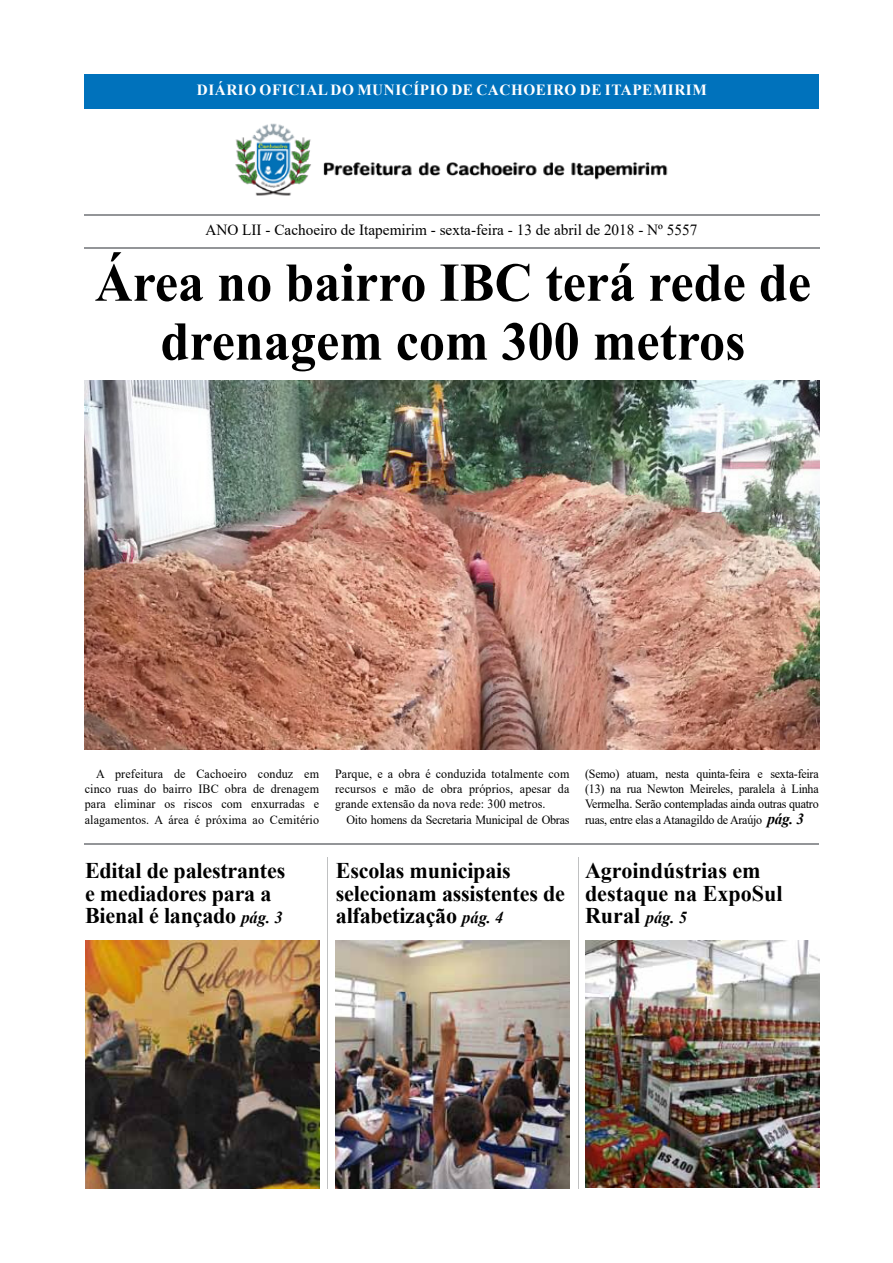
<style>
.page{position:relative;width:893px;height:1263px;background:#fff}
.page>*{position:absolute;margin:0;border:0;box-sizing:border-box;transform-origin:0 0}
.t1{font:700 54.6px/58.8px "Times New Roman";color:#000;text-align:center;scale:.95 1}
.t2{font:700 22.35px/22.4px "Times New Roman";letter-spacing:-.01em;color:#000}
.t3{font:15.45px "Times New Roman";color:#000}
.t4{font:700 15.45px "Times New Roman";letter-spacing:.035em;color:#fff}
.t5{font:12.6px/15.1px "Times New Roman";letter-spacing:.01em;color:#000;text-align:justify;scale:.95 1}
.t6{font:12.6px "Times New Roman";letter-spacing:-.02em;color:#000;scale:.95 1}
.s1{font-style:italic;font-size:16.8px}
.s2{font-weight:700;font-style:italic;font-size:15.45px}
</style>
<div class="page">
<img style="left:235px;top:123px;width:433px;height:73px">
<div style="left:85px;top:74px;width:734px;height:35px;background:#0072bc"></div>
<hr style="left:85px;top:843px;width:734px;height:1px;background:#939598">
<hr style="left:85px;top:215px;width:735px;height:1px;background:#939598">
<hr style="left:85px;top:247px;width:735px;height:2px;background:#939598">
<img style="left:85px;top:380px;width:734px;height:370px">
<img style="left:335px;top:940px;width:235px;height:248px">
<img style="left:585px;top:940px;width:235px;height:247px">
<hr style="left:578px;top:857px;width:1px;height:331px;background:#77787b">
<img style="left:85px;top:941px;width:235px;height:247px">
<hr style="left:327px;top:857px;width:1px;height:331px;background:#77787b">
<p class="t4" style="left:197px;top:79px;width:511px">DIÁRIO OFICIAL DO MUNICÍPIO DE CACHOEIRO DE ITAPEMIRIM</p>
<p class="t3" style="left:205px;top:218px;width:493px">ANO LII - Cachoeiro de Itapemirim - sexta-feira - 13 de abril de 2018 - Nº 5557</p>
<h1 class="t1" style="left:95px;top:251px;width:755px">Área no bairro IBC terá rede de drenagem com 300 metros</h1>
<p class="t5" style="left:85px;top:766px;width:248px;text-indent:11px">A prefeitura de Cachoeiro conduz em cinco ruas do bairro IBC obra de drenagem para eliminar os riscos com enxurradas e alagamentos. A área é próxima ao Cemitério</p>
<p class="t5" style="left:335px;top:766px;width:248px">Parque, e a obra é conduzida totalmente com recursos e mão de obra próprios, apesar da grande extensão da nova rede: 300 metros.</p>
<p class="t6" style="left:346px;top:810px;width:236px">Oito homens da Secretaria Municipal de Obras</p>
<h2 class="t2" style="left:85px;top:859px;width:202px">Edital de palestrantes e mediadores para a<br>Bienal é lançado <span class="s1">pág. 3</span></h2>
<h2 class="t2" style="left:336px;top:859px;width:230px">Escolas municipais selecionam assistentes de alfabetização <span class="s1">pág. 4</span></h2>
<p class="t5" style="left:585px;top:766px;width:247px">(Semo) atuam, nesta quinta-feira e sexta-feira (13) na rua Newton Meireles, paralela à Linha Vermelha. Serão contempladas ainda outras quatro ruas, entre elas a Atanagildo de Araújo <span class="s2">pág. 3</span></p>
<h2 class="t2" style="left:585px;top:859px;width:199px">Agroindústrias em destaque na ExpoSul<br>Rural <span class="s1">pág. 5</span></h2>
</div>
